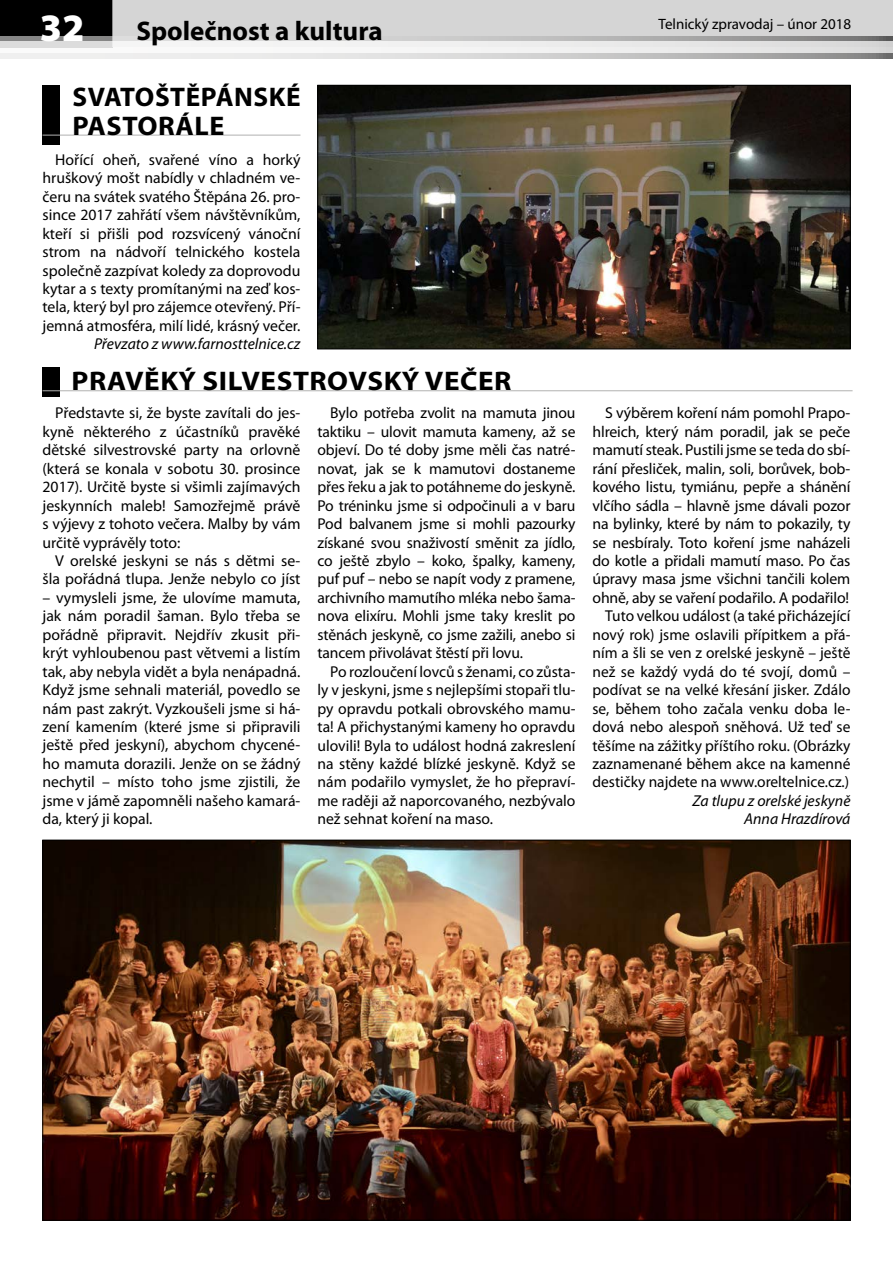
<style>
.page{position:relative;width:893px;height:1263px;background:#fff}
.page>*{position:absolute;margin:0;border:0;box-sizing:border-box;transform-origin:0 0}
.t1{font:900 39px "Myriad Pro";color:#fff}
.t2{font:700 27px "Myriad Pro";letter-spacing:.02em;color:#000;scale:1.08 1}
.t3{font:700 27px/28.5px "Myriad Pro";letter-spacing:.02em;color:#000}
.t4{font:700 27px "Myriad Pro";color:#000}
.t5{font:15.75px/18.5px "Myriad Pro";letter-spacing:-.005em;color:#000;text-align:justify}
.t6{font:italic 15.75px/18.5px "Myriad Pro";color:#000;text-align:right}
.t7{font:15px "Myriad Pro";color:#000}
</style>
<div class="page">
<div style="left:0;top:0;width:112px;height:47px;background:#000"></div>
<div style="left:112px;top:0;width:781px;height:47px;background:#d5d5d5"></div>
<svg style="left:0;top:37px;width:893px;height:21px"></svg>
<svg style="left:0;top:42px;width:893px;height:11px;fill:#f0f0f0"></svg>
<img style="left:45px;top:842px;width:803px;height:376px">
<img style="left:319px;top:87px;width:529px;height:260px">
<div style="left:317px;top:85px;width:533px;height:264px;border:1px solid #000"></div>
<div style="left:43px;top:367px;width:17px;height:29px;background:#000"></div>
<hr style="left:43px;top:390px;width:810px;height:1px;background:#b1b1b0">
<div style="left:43px;top:85px;width:17px;height:60px;background:#000"></div>
<hr style="left:43px;top:135px;width:257px;height:1px;background:#b1b1b0">
<h1 class="t1" style="left:40px;top:1px;width:46px">32</h1>
<h2 class="t4" style="left:136px;top:14px;width:248px">Společnost a kultura</h2>
<h2 class="t3" style="left:72px;top:82px;width:230px">SVATOŠTĚPÁNSKÉ<br>PASTORÁLE</h2>
<p class="t5" style="left:43px;top:150px;width:259px;text-indent:13px">Hořící oheň, svařené víno a horký hruškový mošt nabídly v chladném ve&shy;čeru na svátek svatého Štěpána 26. pro&shy;since 2017 zahřátí všem návštěvníkům, kteří si přišli pod rozsvícený vánoční strom na nádvoří telnického kostela společně zazpívat koledy za doprovodu kytar a s texty promítanými na zeď kos&shy;tela, který byl pro zájemce otevřený. Pří&shy;jemná atmosféra, milí lidé, krásný večer.</p>
<p class="t6" style="left:94px;top:335px;width:208px">Převzato z www.farnosttelnice.cz</p>
<h2 class="t2" style="left:72px;top:364px;width:409px">PRAVĚKÝ SILVESTROVSKÝ VEČER</h2>
<p class="t5" style="left:43px;top:404px;width:259px;text-indent:13px">Představte si, že byste zavítali do jes&shy;kyně některého z účastníků pravěké dětské silvestrovské party na orlovně (která se konala v sobotu 30. prosince 2017). Určitě byste si všimli zajímavých jeskynních maleb! Samozřejmě právě s výjevy z tohoto večera. Malby by vám určitě vyprávěly toto:</p>
<p class="t5" style="left:43px;top:551px;width:259px;text-align:right">V orelské jeskyni se nás s dětmi se&shy;šla pořádná tlupa. Jenže nebylo co jíst</p>
<p class="t5" style="left:43px;top:588px;width:259px">– vymysleli jsme, že ulovíme mamuta, jak nám poradil šaman. Bylo třeba se pořádně připravit. Nejdřív zkusit při&shy;krýt vyhloubenou past větvemi a listím tak, aby nebyla vidět a byla nenápadná.<br>Když jsme sehnali materiál, povedlo se nám past zakrýt. Vyzkoušeli jsme si há&shy;zení kamením (které jsme si připravili ještě před jeskyní), abychom chycené&shy;ho mamuta dorazili. Jenže on se žádný nechytil – místo toho jsme zjistili, že jsme v jámě zapomněli našeho kamará&shy;da, který ji kopal.</p>
<p class="t5" style="left:317px;top:404px;width:259px;text-indent:13px">Bylo potřeba zvolit na mamuta jinou taktiku – ulovit mamuta kameny, až se objeví. Do té doby jsme měli čas natré&shy;novat, jak se k mamutovi dostaneme přes řeku a jak to potáhneme do jeskyně.<br>Po tréninku jsme si odpočinuli a v baru Pod balvanem jsme si mohli pazourky získané svou snaživostí směnit za jídlo, co ještě zbylo – koko, špalky, kameny, puf puf – nebo se napít vody z pramene, archivního mamutího mléka nebo šama&shy;nova elixíru. Mohli jsme taky kreslit po stěnách jeskyně, co jsme zažili, anebo si tancem přivolávat štěstí při lovu.</p>
<p class="t5" style="left:317px;top:662px;width:259px;text-indent:13px">Po rozloučení lovců s ženami, co zůsta&shy;ly v jeskyni, jsme s nejlepšími stopaři tlu&shy;py opravdu potkali obrovského mamu&shy;ta! A přichystanými kameny ho opravdu ulovili! Byla to událost hodná zakreslení na stěny každé blízké jeskyně. Když se nám podařilo vymyslet, že ho přepraví&shy;me raději až naporcovaného, nezbývalo než sehnat koření na maso.</p>
<p class="t7" style="left:659px;top:14px;width:194px">Telnický zpravodaj – únor 2018</p>
<p class="t5" style="left:592px;top:404px;width:259px;text-align:right">S výběrem koření nám pomohl Prapo&shy;hlreich, který nám poradil, jak se peče mamutí steak. Pustili jsme se teda do sbí&shy;rání přesliček, malin, soli, borůvek, bob&shy;kového listu, tymiánu, pepře a shánění vlčího sádla – hlavně jsme dávali pozor na bylinky, které by nám to pokazily, ty se nesbíraly. Toto koření jsme naházeli do kotle a přidali mamutí maso. Po čas úpravy masa jsme všichni tančili kolem ohně, aby se vaření podařilo. A podařilo!<br>Tuto velkou událost (a také přicházející nový rok) jsme oslavili přípitkem a přá&shy;ním a šli se ven z orelské jeskyně – ještě než se každý vydá do té svojí, domů – podívat se na velké křesání jisker. Zdálo se, během toho začala venku doba le&shy;dová nebo alespoň sněhová. Už teď se těšíme na zážitky příštího roku. (Obrázky zaznamenané během akce na kamenné destičky najdete na www.oreltelnice.cz.)</p>
<p class="t6" style="left:693px;top:791px;width:159px">Za tlupu z orelské jeskyně<br>Anna Hrazdírová</p>
</div>
